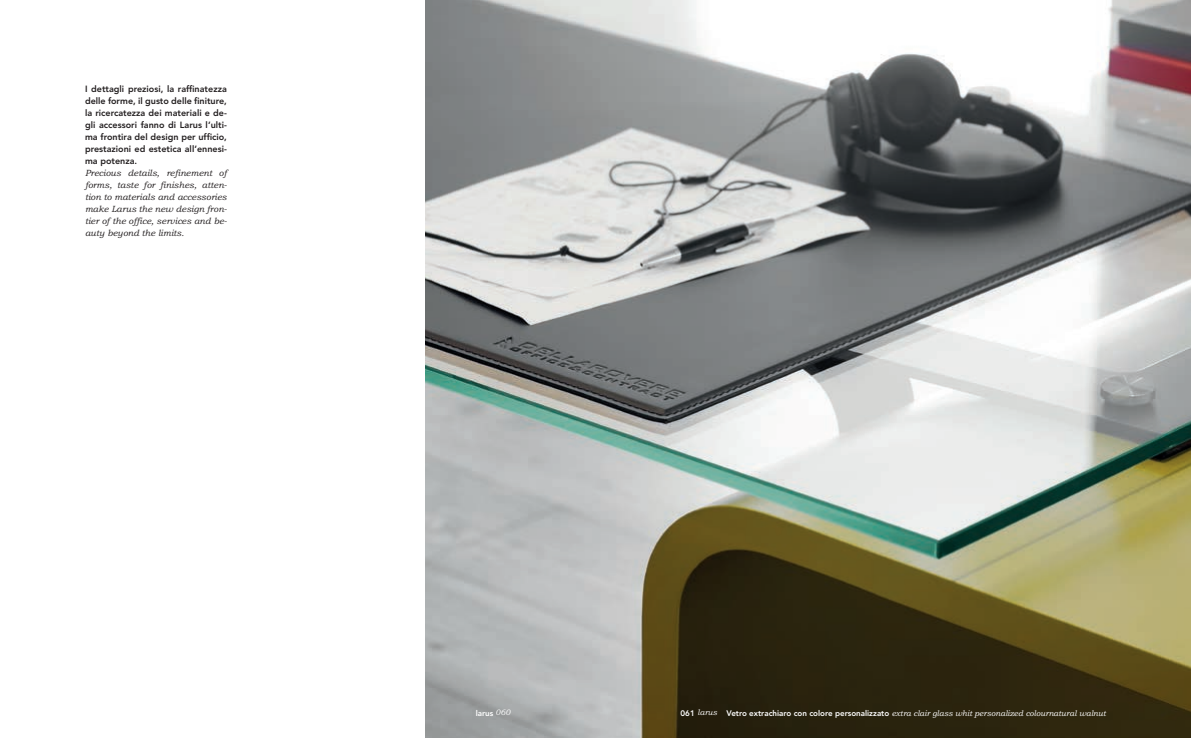
<style>
.page{position:relative;width:1191px;height:738px;background:#fff}
.page>*{position:absolute;margin:0;border:0;box-sizing:border-box;transform-origin:0 0}
.t1{font:800 9px/12px "Avenir LT Std";color:#231f20;text-align:justify}
.t2{font:italic 9px/12px "Bookman Old Style";color:#231f20;text-align:justify}
.t3{font:italic 8px "Bookman Old Style";color:#fff}
.t4{font:800 8px "Avenir LT Std";color:#fff}
.s1{font-family:"Bookman Old Style";font-weight:400;font-style:italic}
.s2{font-family:"Avenir LT Std";font-weight:800;font-style:normal}
</style>
<div class="page">
<img style="left:425px;top:0;width:766px;height:737px">
<p class="t1" style="left:85px;top:83px;width:143px">I dettagli preziosi, la raffinatezza delle forme, il gusto delle finiture, la ricercatezza dei materiali e de&shy;gli accessori fanno di Larus l’ulti&shy;ma frontira del design per ufficio, prestazioni ed estetica all’ennesi&shy;ma potenza.</p>
<p class="t2" style="left:85px;top:167px;width:144px">Precious details, refinement of forms, taste for finishes, atten&shy;tion to materials and accessories make Larus the new design fron&shy;tier of the office, services and be&shy;auty beyond the limits.</p>
<p class="t4" style="left:476px;top:707px;width:36px">larus <span class="s1">060</span></p>
<p class="t3" style="left:680px;top:707px;width:38px"><span class="s2">061</span> larus</p>
<p class="t3" style="left:726px;top:708px;width:381px"><span class="s2">Vetro extrachiaro con colore personalizzato</span> extra clair glass whit personalized colournatural walnut</p>
</div>
